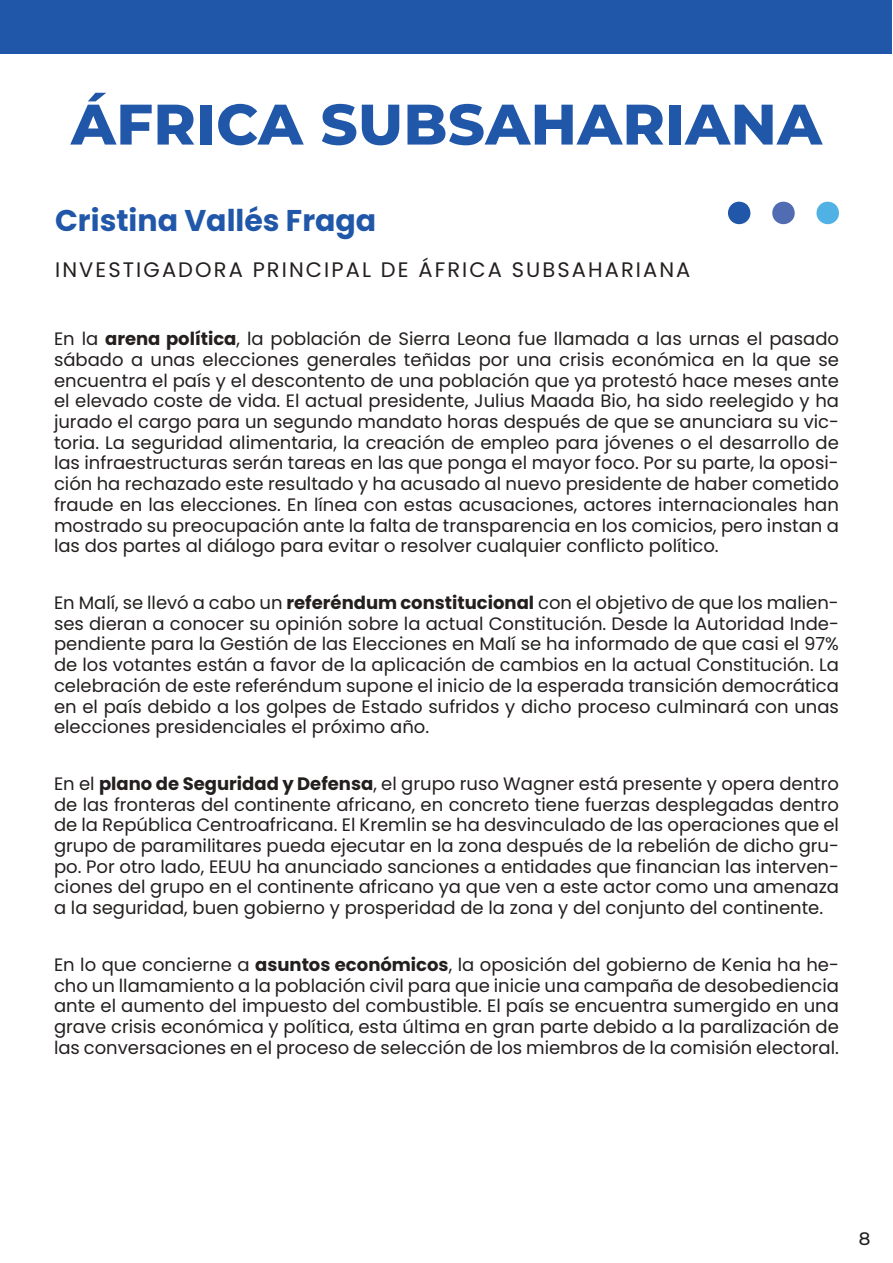
<style>
.page{position:relative;width:893px;height:1263px;background:#fff}
.page>*{position:absolute;margin:0;border:0;box-sizing:border-box;transform-origin:0 0}
.t1{font:800 57px "Montserrat";letter-spacing:.01em;color:#2057a9}
.t2{font:700 30px "Poppins";color:#2057a9}
.t3{font:21px "Poppins";letter-spacing:.1em;color:#241f1f}
.t4{font:18px/20.7px "Poppins";color:#241f1f;text-align:justify}
.t5{font:500 18px "Montserrat";color:#241f1f}
.s1{font-weight:700}
</style>
<div class="page">
<div style="left:728px;top:202px;width:23px;height:22px;background:#2057a9;border-radius:50%"></div>
<div style="left:772px;top:202px;width:23px;height:22px;background:#526cb4;border-radius:50%"></div>
<div style="left:816px;top:202px;width:23px;height:22px;background:#4fb1e4;border-radius:50%"></div>
<div style="left:1px;top:1px;width:891px;height:53px;background:#2057a9"></div>
<h1 class="t1" style="left:71px;top:83px;width:752px">ÁFRICA SUBSAHARIANA</h1>
<h2 class="t2" style="left:55px;top:203px;width:323px">Cristina Vallés Fraga</h2>
<p class="t3" style="left:55px;top:258px;width:637px">INVESTIGADORA PRINCIPAL DE ÁFRICA SUBSAHARIANA</p>
<p class="t4" style="left:54px;top:329px;width:786px">En la <span class="s1">arena política</span>, la población de Sierra Leona fue llamada a las urnas el pasado sábado a unas elecciones generales teñidas por una crisis económica en la que se encuentra el país y el descontento de una población que ya protestó hace meses ante el elevado coste de vida. El actual presidente, Julius Maada Bio, ha sido reelegido y ha jurado el cargo para un segundo mandato horas después de que se anunciara su vic&shy;toria. La seguridad alimentaria, la creación de empleo para jóvenes o el desarrollo de las infraestructuras serán tareas en las que ponga el mayor foco. Por su parte, la oposi&shy;ción ha rechazado este resultado y ha acusado al nuevo presidente de haber cometido fraude en las elecciones. En línea con estas acusaciones, actores internacionales han mostrado su preocupación ante la falta de transparencia en los comicios, pero instan a las dos partes al diálogo para evitar o resolver cualquier conflicto político.</p>
<p class="t4" style="left:54px;top:592px;width:786px">En Malí, se llevó a cabo un <span class="s1">referéndum constitucional</span> con el objetivo de que los malien&shy;ses dieran a conocer su opinión sobre la actual Constitución. Desde la Autoridad Inde&shy;pendiente para la Gestión de las Elecciones en Malí se ha informado de que casi el 97% de los votantes están a favor de la aplicación de cambios en la actual Constitución. La celebración de este referéndum supone el inicio de la esperada transición democrática en el país debido a los golpes de Estado sufridos y dicho proceso culminará con unas elecciones presidenciales el próximo año.</p>
<p class="t4" style="left:54px;top:773px;width:787px">En el <span class="s1">plano de Seguridad y Defensa</span>, el grupo ruso Wagner está presente y opera dentro de las fronteras del continente africano, en concreto tiene fuerzas desplegadas dentro de la República Centroafricana. El Kremlin se ha desvinculado de las operaciones que el grupo de paramilitares pueda ejecutar en la zona después de la rebelión de dicho gru&shy;po. Por otro lado, EEUU ha anunciado sanciones a entidades que financian las interven&shy;ciones del grupo en el continente africano ya que ven a este actor como una amenaza a la seguridad, buen gobierno y prosperidad de la zona y del conjunto del continente.</p>
<p class="t4" style="left:54px;top:954px;width:786px">En lo que concierne a <span class="s1">asuntos económicos</span>, la oposición del gobierno de Kenia ha he&shy;cho un llamamiento a la población civil para que inicie una campaña de desobediencia ante el aumento del impuesto del combustible. El país se encuentra sumergido en una grave crisis económica y política, esta última en gran parte debido a la paralización de las conversaciones en el proceso de selección de los miembros de la comisión electoral.</p>
<p class="t5" style="left:859px;top:1226px;width:13px">8</p>
</div>
